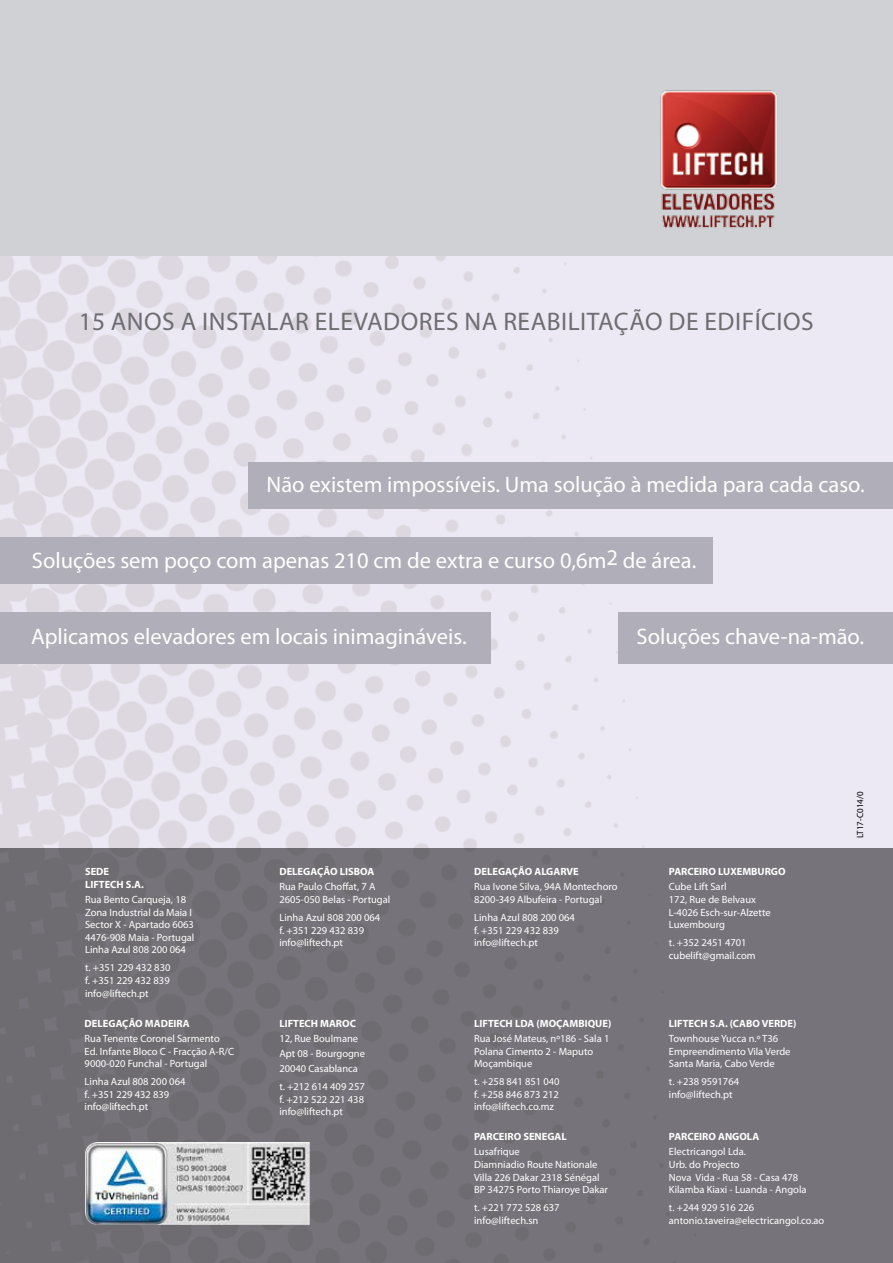
<style>
.page{position:relative;width:893px;height:1263px;background:#fff}
.page>*{position:absolute;margin:0;border:0;box-sizing:border-box;transform-origin:0 0}
.t1{font:25.5px "Myriad Pro";letter-spacing:.02em;color:#6d6e71}
.t2{font:22.5px "Myriad Pro";color:#fff}
.t3{font:10.5px/12.6px "Myriad Pro";color:#fff}
.t4{font:700 10.5px/12.6px "Myriad Pro";color:#fff}
.t5{font:9px "Myriad Pro";color:#000}
</style>
<div class="page">
<img style="left:0;top:255px;width:893px;height:593px">
<div style="left:0;top:538px;width:712px;height:46px;background:#b0aeb8"></div>
<div style="left:619px;top:612px;width:274px;height:51px;background:#b0aeb8"></div>
<div style="left:249px;top:462px;width:644px;height:46px;background:#b0aeb8"></div>
<div style="left:0;top:848px;width:893px;height:415px;background:#76747a"></div>
<div style="left:0;top:0;width:893px;height:255px;background:#cfd1d5"></div>
<img style="left:85px;top:1142px;width:225px;height:83px">
<img style="left:660px;top:90px;width:117px;height:138px">
<div style="left:0;top:612px;width:490px;height:51px;background:#b0aeb8"></div>
<h1 class="t1" style="left:79px;top:305px;width:162px">15 anos a instalar</h1>
<h1 class="t1" style="left:315px;top:305px;width:16px">elevadores</h1>
<h1 class="t1" style="left:465px;top:305px;width:53px">na reabilitação</h1>
<h1 class="t1" style="left:669px;top:305px;width:49px">de edif</h1>
<h1 class="t1" style="left:755px;top:305px;width:21px">ícios</h1>
<h2 class="t2" style="left:267px;top:471px;width:600px">Não existem impossíveis. Uma solução à medida para cada caso.</h2>
<h2 class="t2" style="left:32px;top:546px;width:666px">Soluções sem poço com apenas 210 cm de extra e curso 0,6m2 de área.</h2>
<h2 class="t2" style="left:31px;top:623px;width:437px">Aplicamos elevadores em locais inimagináveis.</h2>
<h2 class="t2" style="left:637px;top:623px;width:229px">Soluções chave-na-mão.</h2>
<p class="t4" style="left:85px;top:865px;width:60px">SEDE<br>LIFTECH S.A.</p>
<p class="t3" style="left:85px;top:893px;width:111px">Rua Bento Carqueja, 18<br>Zona Industrial da Maia I<br>Sector X - Apartado 6063<br>4476-908 Maia - Portugal<br>Linha Azul 808 200 064</p>
<p class="t3" style="left:85px;top:961px;width:87px;text-align:justify">t. +351 229 432 830 f. +351 229 432 839 info@liftech.pt</p>
<p class="t4" style="left:85px;top:1017px;width:107px">DELEGAÇÃO MADEIRA</p>
<p class="t3" style="left:85px;top:1032px;width:151px">Rua Tenente Coronel Sarmento<br>Ed. Infante Bloco C - Fracção A-R/C<br>9000-020 Funchal - Portugal</p>
<p class="t3" style="left:85px;top:1075px;width:102px">Linha Azul 808 200 064 f. +351 229 432 839 info@liftech.pt</p>
<p class="t4" style="left:279px;top:865px;width:96px">DELEGAÇÃO LISBOA</p>
<p class="t3" style="left:279px;top:880px;width:112px">Rua Paulo Choffat, 7 A<br>2605-050 Belas - Portugal</p>
<p class="t3" style="left:279px;top:911px;width:102px">Linha Azul 808 200 064 f. +351 229 432 839 info@liftech.pt</p>
<p class="t4" style="left:279px;top:1017px;width:78px">LIFTECH MAROC</p>
<p class="t3" style="left:279px;top:1031px;width:87px;line-height:15px">12, Rue Boulmane<br>Apt 08 - Bourgogne<br>20040 Casablanca</p>
<p class="t3" style="left:279px;top:1080px;width:87px;text-align:justify">t. +212 614 409 257 f. +212 522 221 438 info@liftech.pt</p>
<p class="t4" style="left:474px;top:865px;width:106px">DELEGAÇÃO ALGARVE</p>
<p class="t3" style="left:474px;top:880px;width:145px">Rua Ivone Silva, 94A Montechoro<br>8200-349 Albufeira - Portugal</p>
<p class="t3" style="left:474px;top:911px;width:102px">Linha Azul 808 200 064 f. +351 229 432 839 info@liftech.pt</p>
<p class="t4" style="left:474px;top:1017px;width:139px">LIFTECH LDA (MOÇAMBIQUE)</p>
<p class="t3" style="left:474px;top:1032px;width:137px">Rua José Mateus, nº186 - Sala 1<br>Polana Cimento 2 - Maputo<br>Moçambique</p>
<p class="t3" style="left:474px;top:1075px;width:87px;text-align:justify">t. +258 841 851 040 f. +258 846 873 212 info@liftech.co.mz</p>
<p class="t4" style="left:474px;top:1130px;width:94px">PARCEIRO SENEGAL</p>
<p class="t3" style="left:474px;top:1145px;width:135px">Lusafrique<br>Diamniadio Route Nationale<br>Villa 226 Dakar 2318 Sénégal<br>BP 34275 Porto Thiaroye Dakar</p>
<p class="t3" style="left:474px;top:1201px;width:87px">t. +221 772 528 637 info@liftech.sn</p>
<p class="t4" style="left:669px;top:865px;width:118px">PARCEIRO LUXEMBURGO</p>
<p class="t3" style="left:669px;top:880px;width:103px">Cube Lift Sarl<br>172, Rue de Belvaux<br>L-4026 Esch-sur-Alzette<br>Luxembourg</p>
<p class="t3" style="left:669px;top:936px;width:88px">t. +352 2451 4701 cubelift@gmail.com</p>
<p class="t4" style="left:669px;top:1017px;width:129px">LIFTECH S.A. (CABO VERDE)</p>
<p class="t3" style="left:669px;top:1032px;width:123px">Townhouse Yucca n.º T36<br>Empreendimento Vila Verde<br>Santa Maria, Cabo Verde</p>
<p class="t3" style="left:669px;top:1075px;width:72px">t. +238 9591764 info@liftech.pt</p>
<p class="t4" style="left:669px;top:1130px;width:92px">PARCEIRO ANGOLA</p>
<p class="t3" style="left:669px;top:1145px;width:139px">Electricangol Lda.<br>Urb. do Projecto<br>Nova Vida - Rua 58 - Casa 478<br>Kilamba Kiaxi - Luanda - Angola</p>
<p class="t3" style="left:669px;top:1201px;width:157px">t. +244 929 516 226 antonio.taveira@electricangol.co.ao</p>
<p class="t5" style="left:855px;top:838px;width:48px;rotate:-90deg">LT17-C014/0</p>
</div>
